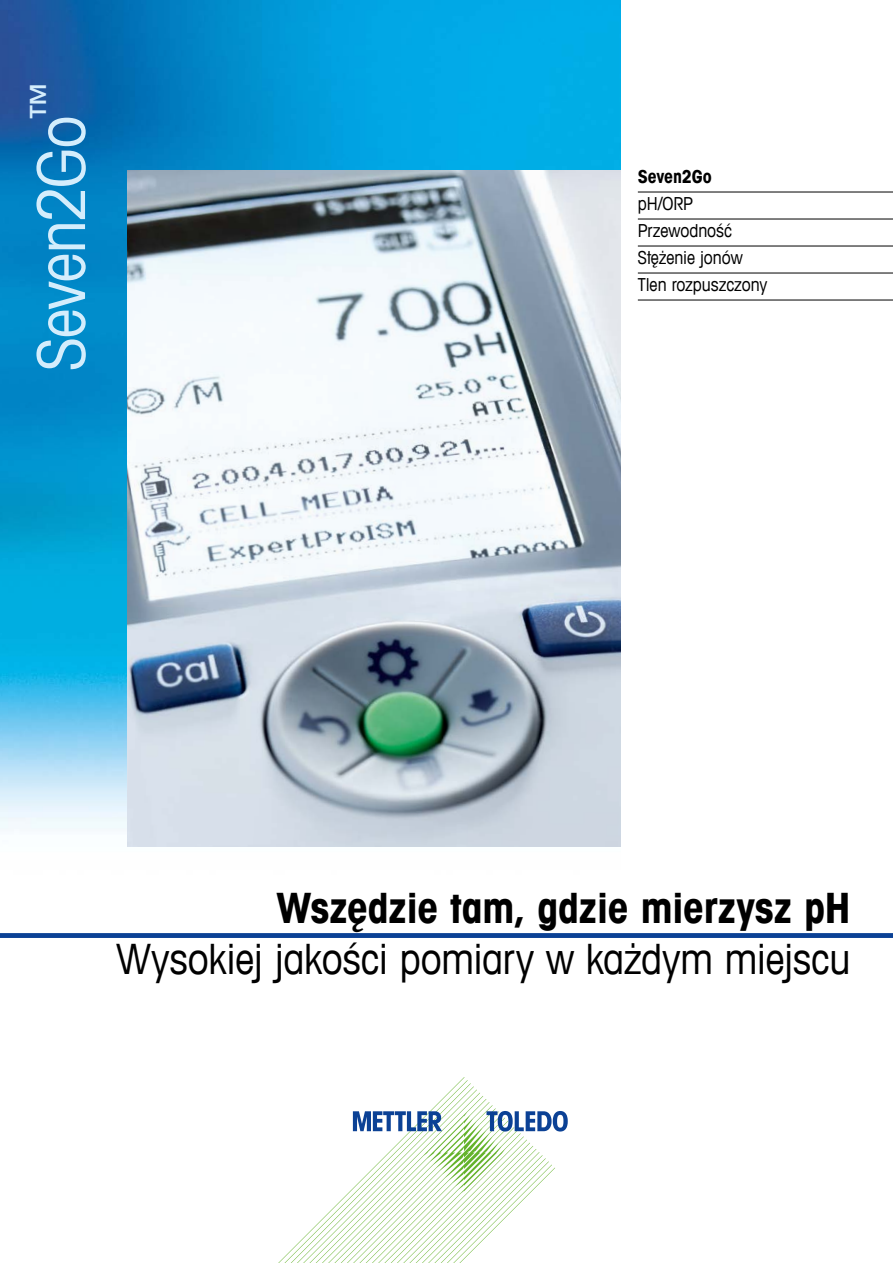
<style>
.page{position:relative;width:893px;height:1263px;background:#fff}
.page>*{position:absolute;margin:0;border:0;box-sizing:border-box;transform-origin:0 0}
.t1{font:condensed 66px "Avant Garde Com";letter-spacing:-.02em;color:#d4edfc}
.t2{font:condensed 42px "Avant Garde Com";letter-spacing:-.01em;color:#000}
.t3{font:700 condensed 42px "Avant Garde Com";letter-spacing:-.01em;color:#000}
.t4{font:condensed 18px/27px "Avant Garde Com";letter-spacing:-.005em;color:#000}
.t5{font:700 condensed 18px "Avant Garde Com";letter-spacing:-.01em;color:#000}
</style>
<div class="page">
<svg style="left:278px;top:1077px;width:290px;height:186px"></svg>
<img style="left:0;top:0;width:621px;height:847px">
<div style="left:0;top:933px;width:893px;height:5px;background:#0b4195"></div>
<img style="left:128px;top:170px;width:493px;height:676px">
<hr style="left:638px;top:192px;width:255px;height:1px;background:#000">
<hr style="left:638px;top:219px;width:255px;height:1px;background:#000">
<hr style="left:638px;top:246px;width:255px;height:1px;background:#000">
<hr style="left:638px;top:273px;width:255px;height:1px;background:#000">
<hr style="left:638px;top:300px;width:255px;height:1px;background:#000">
<h1 class="t1" style="left:21px;top:371px;width:291px;rotate:-90deg">Seven2Go<sup>™</sup></h1>
<p class="t5" style="left:638px;top:165px;width:75px">Seven2Go</p>
<p class="t4" style="left:638px;top:190px;width:131px">pH/ORP<br>Przewodność<br>Stężenie jonów<br>Tlen rozpuszczony</p>
<h2 class="t3" style="left:276px;top:881px;width:575px">Wszędzie tam, gdzie mierzysz pH</h2>
<h2 class="t2" style="left:116px;top:933px;width:736px">Wysokiej jakości pomiary w każdym miejscu</h2>
</div>
